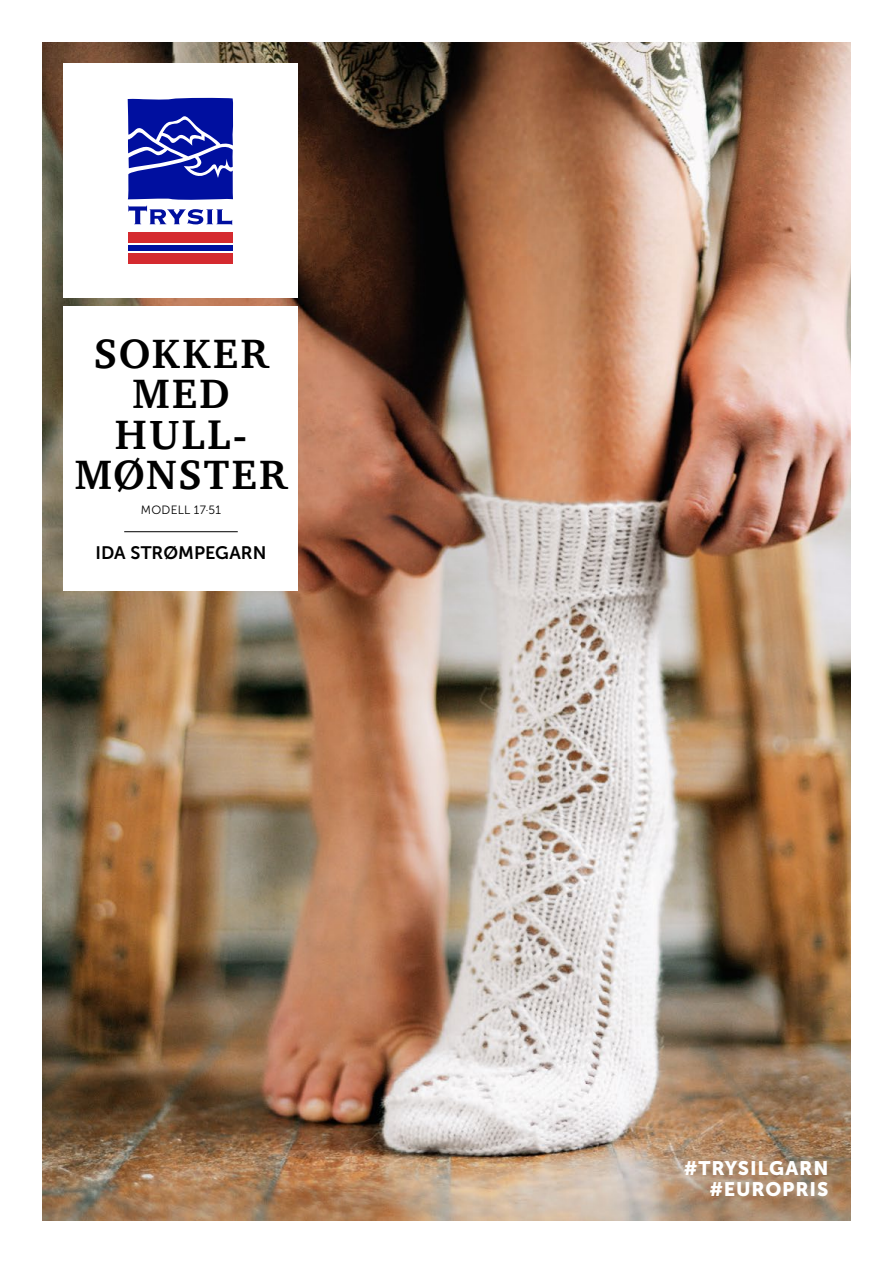
<style>
.page{position:relative;width:893px;height:1263px;background:#fff}
.page>*{position:absolute;margin:0;border:0;box-sizing:border-box;transform-origin:0 0}
.INNHOLD_-_Midtstilt{font:700 42px/40.5px "Charter";letter-spacing:.055em;color:#000;text-align:center}
.t1{font:19.5px "Museo Sans 900";letter-spacing:.04em;color:#fff}
.INNHOLD_-_Midtstilt-2{font:18px "Museo Sans 700";color:#000}
.INNHOLD_-_Midtstilt-3{font:12px "Museo Sans 300";letter-spacing:.02em;color:#000}
</style>
<div class="page">
<img style="left:43px;top:43px;width:807px;height:1177px">
<div style="left:64px;top:307px;width:234px;height:284px;background:#fff"></div>
<hr style="left:124px;top:531px;width:114px;height:1px;background:#000">
<div style="left:64px;top:64px;width:234px;height:234px;background:#fff"></div>
<svg style="left:128px;top:98px;width:105px;height:127px"></svg>
<div style="left:128px;top:253px;width:105px;height:10px;background:#d52a2f"></div>
<div style="left:128px;top:232px;width:105px;height:10px;background:#d52a2f"></div>
<div style="left:128px;top:245px;width:105px;height:6px;background:#000f9f"></div>
<p class="INNHOLD_-_Midtstilt" style="left:93px;top:332px;width:177px">SOKKER</p>
<p class="INNHOLD_-_Midtstilt" style="left:75px;top:373px;width:214px">MED<br>HULL-<br>MØNSTER</p>
<p class="INNHOLD_-_Midtstilt-3" style="left:141px;top:503px;width:81px">MODELL 17∙51</p>
<p class="INNHOLD_-_Midtstilt-2" style="left:96px;top:543px;width:172px">IDA STRØMPEGARN</p>
<p class="t1" style="left:684px;top:1157px;width:146px">#TRYSILGARN</p>
<p class="t1" style="left:709px;top:1178px;width:121px">#EUROPRIS</p>
</div>
